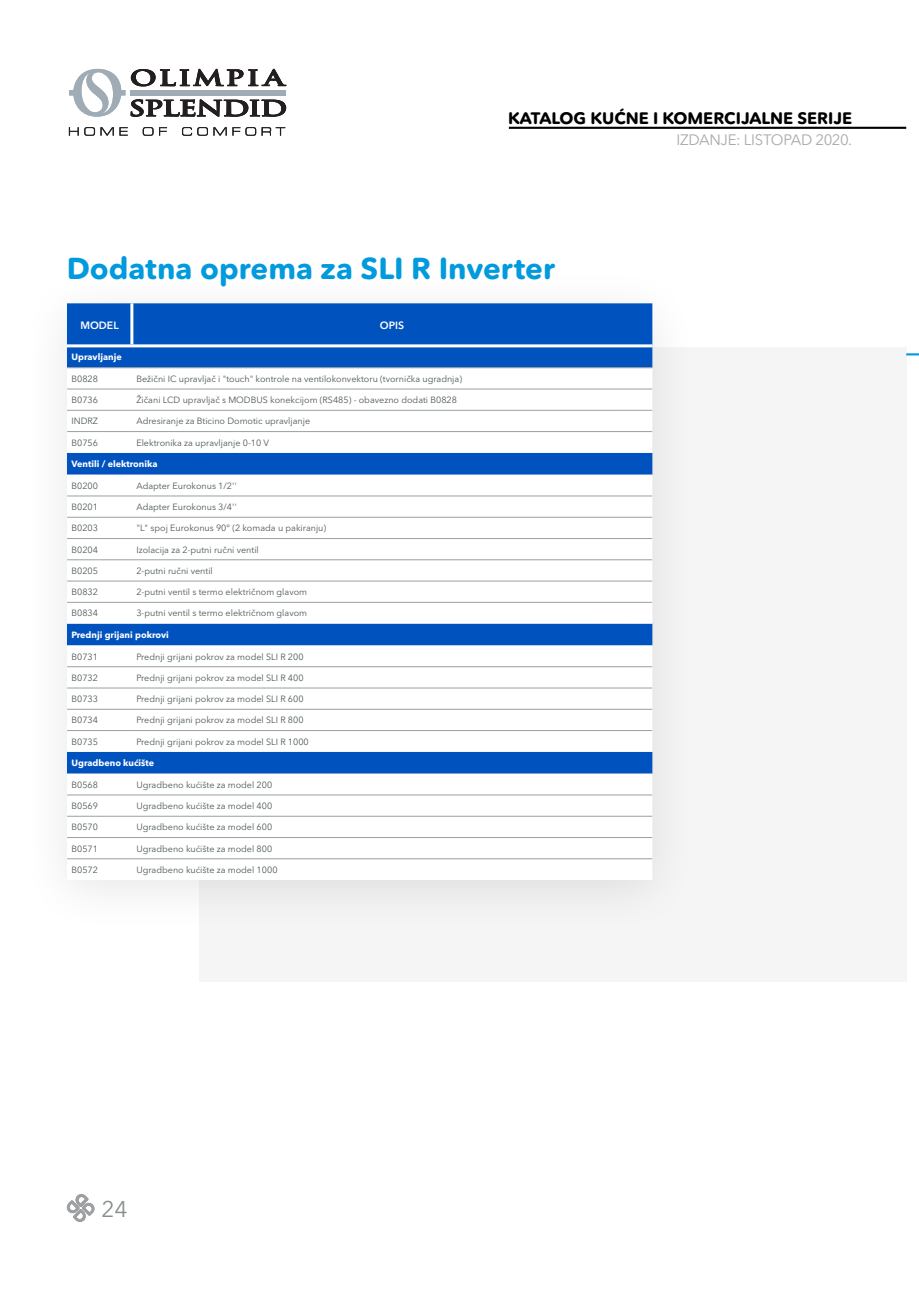
<style>
.page{position:relative;width:919px;height:1289px;background:#fff}
.page>*{position:absolute;margin:0;border:0;box-sizing:border-box;transform-origin:0 0}
.t1{font:700 30px "Avenir Next Rounded Pro";color:#009add}
.t2{font:22.5px "Avenir Next LT Pro";color:#888d8f}
.t3{font:700 16.5px "Avenir Next Rounded Pro";color:#000}
.t4{font:15px "Avenir Next Rounded Pro";letter-spacing:-.02em;color:#a7a9ab}
.t5{font:600 10.5px "Avenir Next LT Pro";color:#fff}
.t6{font:9px "Avenir Next LT Pro";color:#4c5757}
.t7{font:700 9px "Avenir Next LT Pro";color:#fff}
</style>
<div class="page">
<svg style="left:69px;top:69px;width:217px;height:48px"></svg>
<svg style="left:69px;top:127px;width:59px;height:9px"></svg>
<svg style="left:143px;top:127px;width:10px;height:9px"></svg>
<svg style="left:159px;top:127px;width:8px;height:9px"></svg>
<svg style="left:182px;top:127px;width:103px;height:9px"></svg>
<svg style="left:67px;top:1194px;width:28px;height:27px"></svg>
<hr style="left:509px;top:127px;width:397px;height:2px;background:#000">
<div style="left:199px;top:348px;width:707px;height:633px;background:#f5f5f5"></div>
<div style="left:19px;top:264px;width:681px;height:672px;background:#000;opacity:.1"></div>
<div style="left:67px;top:303px;width:585px;height:64px;background:#0053be"></div>
<svg style="left:67px;top:368px;width:585px;height:21px;fill:#fff"></svg>
<svg style="left:67px;top:409px;width:585px;height:451px;fill:#fff"></svg>
<hr style="left:130px;top:303px;width:3px;height:41px;background:#fff">
<hr style="left:67px;top:344px;width:65px;height:3px;background:#fff">
<hr style="left:132px;top:344px;width:520px;height:3px;background:#fff">
<hr style="left:67px;top:367px;width:65px;height:1px;background:#9d9fa1">
<hr style="left:132px;top:367px;width:520px;height:1px;background:#9d9fa1">
<hr style="left:67px;top:431px;width:65px;height:1px;background:#9d9fa1">
<hr style="left:132px;top:431px;width:520px;height:1px;background:#9d9fa1">
<hr style="left:67px;top:495px;width:65px;height:1px;background:#9d9fa1">
<hr style="left:132px;top:495px;width:520px;height:1px;background:#9d9fa1">
<hr style="left:67px;top:538px;width:65px;height:1px;background:#9d9fa1">
<hr style="left:132px;top:538px;width:520px;height:1px;background:#9d9fa1">
<hr style="left:67px;top:581px;width:65px;height:1px;background:#9d9fa1">
<hr style="left:132px;top:581px;width:520px;height:1px;background:#9d9fa1">
<hr style="left:67px;top:666px;width:65px;height:1px;background:#9d9fa1">
<hr style="left:132px;top:666px;width:520px;height:1px;background:#9d9fa1">
<hr style="left:67px;top:709px;width:65px;height:1px;background:#9d9fa1">
<hr style="left:132px;top:709px;width:520px;height:1px;background:#9d9fa1">
<hr style="left:67px;top:816px;width:65px;height:1px;background:#9d9fa1">
<hr style="left:132px;top:816px;width:520px;height:1px;background:#9d9fa1">
<hr style="left:67px;top:858px;width:65px;height:1px;background:#9d9fa1">
<hr style="left:132px;top:858px;width:520px;height:1px;background:#9d9fa1">
<hr style="left:67px;top:389px;width:65px;height:1px;background:#9d9fa1">
<hr style="left:132px;top:389px;width:520px;height:1px;background:#9d9fa1">
<hr style="left:67px;top:517px;width:65px;height:1px;background:#9d9fa1">
<hr style="left:132px;top:517px;width:520px;height:1px;background:#9d9fa1">
<hr style="left:67px;top:602px;width:65px;height:1px;background:#9d9fa1">
<hr style="left:132px;top:602px;width:520px;height:1px;background:#9d9fa1">
<hr style="left:67px;top:730px;width:65px;height:1px;background:#9d9fa1">
<hr style="left:132px;top:730px;width:520px;height:1px;background:#9d9fa1">
<hr style="left:67px;top:559px;width:65px;height:1px;background:#9d9fa1">
<hr style="left:132px;top:559px;width:520px;height:1px;background:#9d9fa1">
<hr style="left:67px;top:687px;width:65px;height:1px;background:#9d9fa1">
<hr style="left:132px;top:687px;width:520px;height:1px;background:#9d9fa1">
<hr style="left:67px;top:837px;width:65px;height:1px;background:#9d9fa1">
<hr style="left:132px;top:837px;width:520px;height:1px;background:#9d9fa1">
<hr style="left:67px;top:794px;width:65px;height:1px;background:#9d9fa1">
<hr style="left:132px;top:794px;width:520px;height:1px;background:#9d9fa1">
<hr style="left:67px;top:410px;width:65px;height:1px;background:#9d9fa1">
<hr style="left:132px;top:410px;width:520px;height:1px;background:#9d9fa1">
<svg style="left:906px;top:353px;width:12px;height:2px"></svg>
<h3 class="t3" style="left:508px;top:108px;width:345px">KATALOG KUĆNE I KOMERCIJALNE SERIJE</h3>
<h3 class="t4" style="left:676px;top:131px;width:177px">IZDANJE: LISTOPAD 2020.</h3>
<p class="t1" style="left:67px;top:250px;width:489px">Dodatna oprema za SLI R Inverter</p>
<p class="t5" style="left:80px;top:318px;width:40px">MODEL</p>
<p class="t5" style="left:380px;top:318px;width:26px">OPIS</p>
<p class="t7" style="left:71px;top:351px;width:52px">Upravljanje</p>
<p class="t6" style="left:71px;top:373px;width:28px">B0828</p>
<p class="t6" style="left:136px;top:373px;width:327px">Bežični IC upravljač i "touch" kontrole na ventilokonvektoru (tvornička ugradnja)</p>
<p class="t6" style="left:71px;top:394px;width:28px">B0736</p>
<p class="t6" style="left:136px;top:394px;width:322px">Žičani LCD upravljač s MODBUS konekcijom (RS485) - obavezno dodati B0828</p>
<p class="t6" style="left:71px;top:416px;width:28px">INDRZ</p>
<p class="t6" style="left:136px;top:416px;width:175px">Adresiranje za Bticino Domotic upravljanje</p>
<p class="t6" style="left:71px;top:437px;width:28px">B0756</p>
<p class="t6" style="left:136px;top:437px;width:134px">Elektronika za upravljanje 0-10 V</p>
<p class="t7" style="left:71px;top:458px;width:88px">Ventili / elektronika</p>
<p class="t6" style="left:71px;top:480px;width:28px">B0200</p>
<p class="t6" style="left:136px;top:480px;width:102px">Adapter Eurokonus 1/2''</p>
<p class="t6" style="left:71px;top:501px;width:28px">B0201</p>
<p class="t6" style="left:136px;top:501px;width:102px">Adapter Eurokonus 3/4''</p>
<p class="t6" style="left:71px;top:523px;width:28px">B0203</p>
<p class="t6" style="left:136px;top:523px;width:191px">"L" spoj Eurokonus 90° (2 komada u pakiranju)</p>
<p class="t6" style="left:71px;top:544px;width:28px">B0204</p>
<p class="t6" style="left:136px;top:544px;width:124px">Izolacija za 2-putni ručni ventil</p>
<p class="t6" style="left:71px;top:565px;width:28px">B0205</p>
<p class="t6" style="left:136px;top:565px;width:78px">2-putni ručni ventil</p>
<p class="t6" style="left:71px;top:586px;width:28px">B0832</p>
<p class="t6" style="left:136px;top:586px;width:172px">2-putni ventil s termo električnom glavom</p>
<p class="t6" style="left:71px;top:608px;width:28px">B0834</p>
<p class="t6" style="left:136px;top:608px;width:172px">3-putni ventil s termo električnom glavom</p>
<p class="t7" style="left:71px;top:629px;width:99px">Prednji grijani pokrovi</p>
<p class="t6" style="left:71px;top:651px;width:28px">B0731</p>
<p class="t6" style="left:136px;top:651px;width:169px">Prednji grijani pokrov za model SLI R 200</p>
<p class="t6" style="left:71px;top:672px;width:28px">B0732</p>
<p class="t6" style="left:136px;top:672px;width:169px">Prednji grijani pokrov za model SLI R 400</p>
<p class="t6" style="left:71px;top:693px;width:28px">B0733</p>
<p class="t6" style="left:136px;top:693px;width:169px">Prednji grijani pokrov za model SLI R 600</p>
<p class="t6" style="left:71px;top:714px;width:28px">B0734</p>
<p class="t6" style="left:136px;top:714px;width:169px">Prednji grijani pokrov za model SLI R 800</p>
<p class="t6" style="left:71px;top:736px;width:28px">B0735</p>
<p class="t6" style="left:136px;top:736px;width:174px">Prednji grijani pokrov za model SLI R 1000</p>
<p class="t7" style="left:71px;top:757px;width:84px">Ugradbeno kućište</p>
<p class="t6" style="left:71px;top:779px;width:28px">B0568</p>
<p class="t6" style="left:136px;top:779px;width:137px">Ugradbeno kućište za model 200</p>
<p class="t6" style="left:71px;top:800px;width:28px">B0569</p>
<p class="t6" style="left:136px;top:800px;width:137px">Ugradbeno kućište za model 400</p>
<p class="t6" style="left:71px;top:821px;width:28px">B0570</p>
<p class="t6" style="left:136px;top:821px;width:137px">Ugradbeno kućište za model 600</p>
<p class="t6" style="left:71px;top:843px;width:28px">B0571</p>
<p class="t6" style="left:136px;top:843px;width:137px">Ugradbeno kućište za model 800</p>
<p class="t6" style="left:71px;top:864px;width:28px">B0572</p>
<p class="t6" style="left:136px;top:864px;width:143px">Ugradbeno kućište za model 1000</p>
<h2 class="t2" style="left:101px;top:1195px;width:28px">24</h2>
</div>
